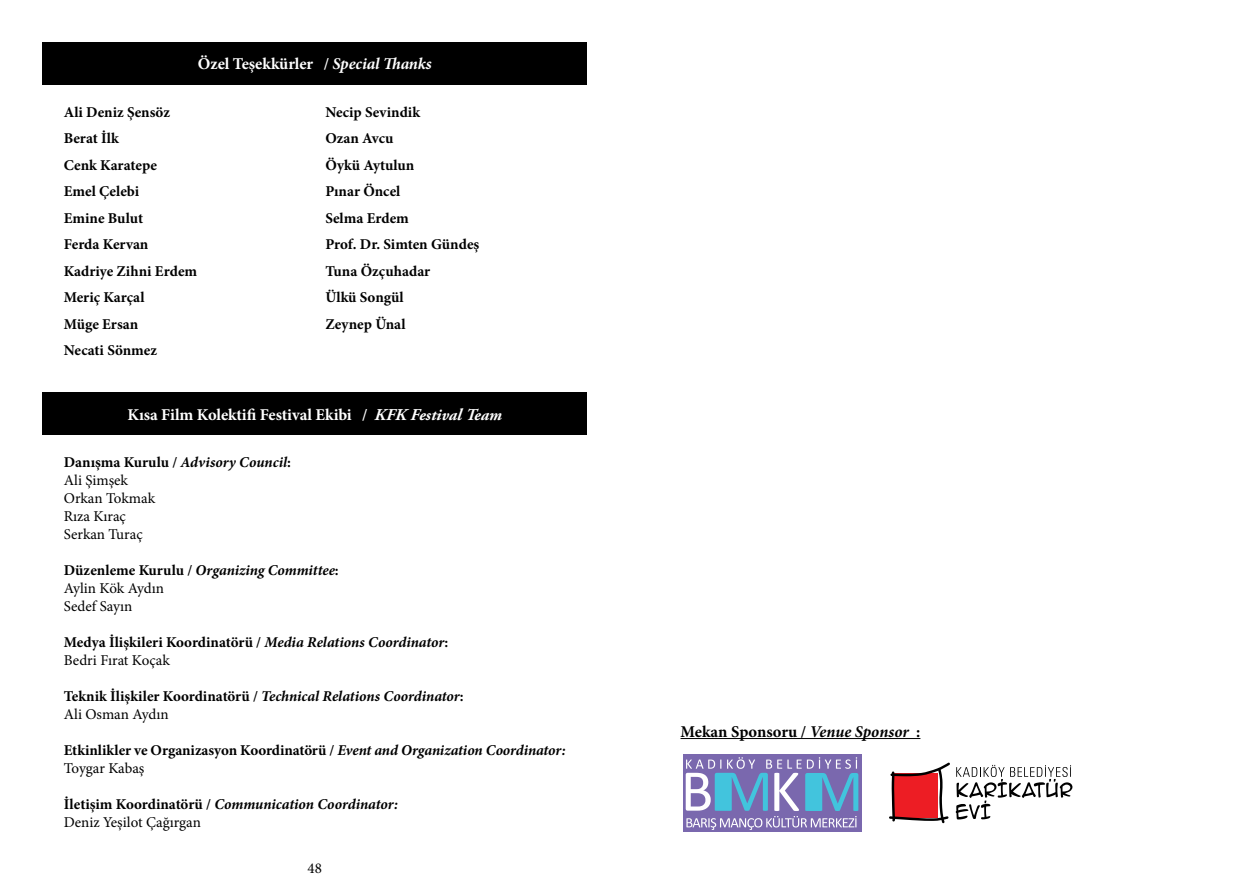
<style>
.page{position:relative;width:1259px;height:893px;background:#fff}
.page>*{position:absolute;margin:0;border:0;box-sizing:border-box;transform-origin:0 0}
.t1{font:700 16.5px "Minion Pro";letter-spacing:-.005em;color:#fff}
.t2{font:700 16.5px "Minion Pro";letter-spacing:-.005em;color:#000}
.t3{font:700 15px/26.5px "Minion Pro";color:#000}
.t4{font:15px/18px "Minion Pro";color:#000}
.t5{font:italic 700 15px/18px "Minion Pro";letter-spacing:-.005em;color:#000}
.s1{font-style:italic}
.s2{font-family:"Adobe Garamond Pro";font-style:italic}
.s3{font-weight:700}
.s4{font-weight:700;font-style:italic}
.s5{font-weight:400}
.s6{font-style:normal}
.s7{font-weight:400;font-style:normal}
</style>
<div class="page">
<div style="left:43px;top:42px;width:544px;height:43px;background:#000"></div>
<div style="left:43px;top:392px;width:544px;height:43px;background:#000"></div>
<hr style="left:680px;top:738px;width:240px;height:1px;background:#000">
<div style="left:683px;top:754px;width:178px;height:77px;background:#7a68ae"></div>
<svg style="left:686px;top:757px;width:172px;height:73px"></svg>
<svg style="left:889px;top:762px;width:183px;height:61px"></svg>
<p class="t1" style="left:198px;top:52px;width:235px">Özel Teşekkürler / <span class="s1">Special Thanks</span></p>
<p class="t3" style="left:64px;top:99px;width:135px">Ali Deniz Şensöz<br>Berat İlk<br>Cenk Karatepe<br>Emel Çelebi<br>Emine Bulut<br>Ferda Kervan<br>Kadriye Zihni Erdem<br>Meriç Karçal<br>Müge Ersan<br>Necati Sönmez</p>
<p class="t3" style="left:325px;top:99px;width:155px">Necip Sevindik<br>Ozan Avcu<br>Öykü Aytulun<br>Pınar Öncel<br>Selma Erdem<br>Prof. Dr. Simten Gündeş<br>Tuna Özçuhadar<br>Ülkü Songül<br>Zeynep Ünal</p>
<p class="t1" style="left:127px;top:403px;width:376px">Kısa Film Kolektifi Festival Ekibi / <span class="s2">KFK Festival Team</span></p>
<p class="t4" style="left:64px;top:453px;width:229px"><span class="s3">Danışma Kurulu /</span> <span class="s4">Advisory Council</span><span class="s3">:<br></span>Ali Şimşek<br>Orkan Tokmak<br>Rıza Kıraç<br>Serkan Turaç</p>
<p class="t4" style="left:64px;top:561px;width:276px"><span class="s3">Düzenleme Kurulu /</span> <span class="s4">Organizing Committee</span><span class="s3">:<br></span>Aylin Kök Aydın<br>Sedef Sayın</p>
<p class="t3" style="left:64px;top:633px;width:386px;line-height:18px">Medya İlişkileri Koordinatörü / <span class="s1">Media Relations Coordinator</span>:<br><span class="s5">Bedri Fırat Koçak</span></p>
<p class="t3" style="left:64px;top:687px;width:401px;line-height:18px">Teknik İlişkiler Koordinatörü / <span class="s1">Technical Relations Coordinator</span>:<br><span class="s5">Ali Osman Aydın</span></p>
<p class="t3" style="left:64px;top:741px;width:503px;line-height:18px">Etkinlikler ve Organizasyon Koordinatörü / <span class="s1">Event and Organization Coordinator:<br></span><span class="s5">Toygar Kabaş</span></p>
<p class="t5" style="left:64px;top:795px;width:336px"><span class="s6">İletişim Koordinatörü /</span> Communication Coordinator:<br><span class="s7">Deniz Yeşilot Çağırgan</span></p>
<p class="t4" style="left:307px;top:859px;width:16px">48</p>
<p class="t2" style="left:680px;top:720px;width:241px">Mekan Sponsoru / <span class="s1">Venue Sponsor</span> :</p>
</div>
